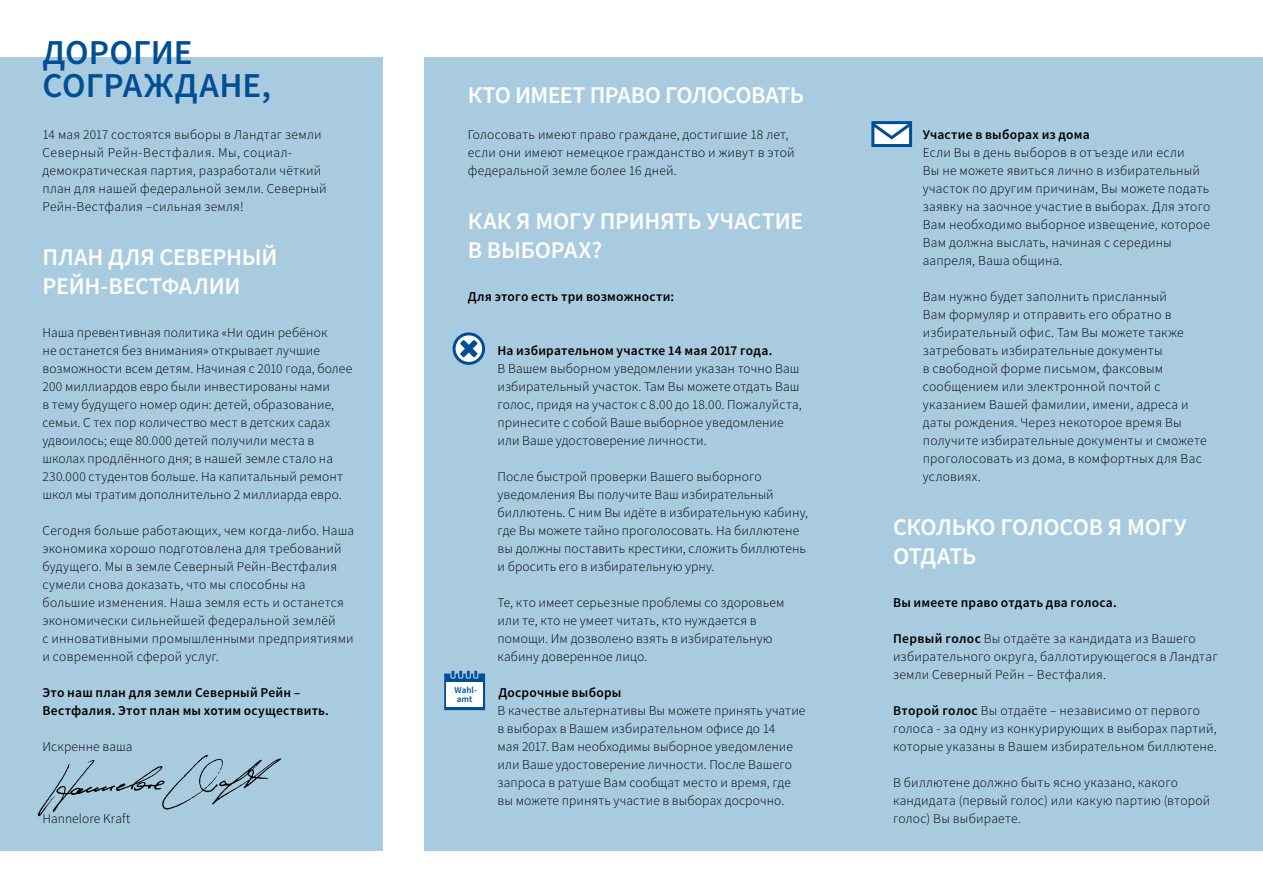
<style>
.page{position:relative;width:1263px;height:893px;background:#fff}
.page>*{position:absolute;margin:0;border:0;box-sizing:border-box;transform-origin:0 0}
.t1{font:600 34.95px/33px "Source Sans Pro";color:#004e95}
.t2{font:600 24px/28.8px "Source Sans Pro";letter-spacing:-.01em;color:#fff}
.t3{font:300 13.5px/18px "Source Sans Pro";letter-spacing:.015em;color:#000}
.t4{font:600 13.5px/18px "Source Sans Pro";letter-spacing:.015em;color:#000}
.t5{font:600 9px/9px "Source Sans Pro";letter-spacing:.01em;color:#004e95}
.s1{font-weight:600}
</style>
<div class="page">
<div style="left:0;top:57px;width:383px;height:793px;background:#a9cbdf"></div>
<div style="left:425px;top:57px;width:838px;height:793px;background:#a9cbdf"></div>
<div style="left:873px;top:123px;width:37px;height:23px;background:#fff"></div>
<svg style="left:875px;top:125px;width:33px;height:15px"></svg>
<div style="left:871px;top:121px;width:41px;height:26px;border:3px solid #004e95"></div>
<svg style="left:444px;top:671px;width:41px;height:39px;background:#a2bfd8"></svg>
<svg style="left:454px;top:334px;width:30px;height:29px"></svg>
<div style="left:453px;top:332px;width:32px;height:33px;border:3px solid #004e95;border-radius:50%"></div>
<svg style="left:460px;top:340px;width:17px;height:17px"></svg>
<img style="left:37px;top:755px;width:245px;height:62px">
<h1 class="t1" style="left:43px;top:36px;width:230px">ДОРОГИЕ<br>СОГРАЖДАНЕ,</h1>
<p class="t3" style="left:43px;top:126px;width:286px">14 мая 2017 состоятся выборы в Ландтаг земли Северный Рейн-Вестфалия. Мы, социал&shy;демократическая партия, разработали чёткий план для нашей федеральной земли. Северный Рейн-Вестфалия –сильная земля!</p>
<h2 class="t2" style="left:43px;top:243px;width:236px">ПЛАН ДЛЯ СЕВЕРНЫЙ<br>РЕЙН-ВЕСТФАЛИИ</h2>
<p class="t3" style="left:43px;top:324px;width:311px">Наша превентивная политика «Ни один ребёнок<br>не останется без внимания» открывает лучшие возможности всем детям. Начиная с 2010 года, более 200 миллиардов евро были инвестированы нами<br>в тему будущего номер один: детей, образование, семьи. С тех пор количество мест в детских садах удвоилось; еще 80.000 детей получили места в школах продлённого дня; в нашей земле стало на 230.000 студентов больше. На капитальный ремонт школ мы тратим дополнительно 2 миллиарда евро.</p>
<p class="t3" style="left:43px;top:522px;width:313px">Сегодня больше работающих, чем когда-либо. Наша экономика хорошо подготовлена для требований будущего. Мы в земле Северный Рейн-Вестфалия сумели снова доказать, что мы способны на большие изменения. Наша земля есть и останется экономически сильнейшей федеральной землёй<br>с инновативными промышленными предприятиями и современной сферой услуг.</p>
<p class="t4" style="left:43px;top:683px;width:288px">Это наш план для земли Северный Рейн –<br>Вестфалия. Этот план мы хотим осуществить.</p>
<p class="t3" style="left:43px;top:738px;width:91px">Искренне ваша</p>
<p class="t3" style="left:43px;top:810px;width:89px">Hannelore Kraft</p>
<h2 class="t2" style="left:468px;top:81px;width:338px">КТО ИМЕЕТ ПРАВО ГОЛОСОВАТЬ</h2>
<p class="t3" style="left:468px;top:126px;width:328px">Голосовать имеют право граждане, достигшие 18 лет, если они имеют немецкое гражданство и живут в этой федеральной земле более 16 дней.</p>
<h2 class="t2" style="left:468px;top:207px;width:337px">КАК Я МОГУ ПРИНЯТЬ УЧАСТИЕ<br>В ВЫБОРАХ?</h2>
<p class="t4" style="left:468px;top:287px;width:208px">Для этого есть три возможности:</p>
<p class="t5" style="left:454px;top:685px;width:24px">Wahl&shy;amt</p>
<p class="t4" style="left:497px;top:341px;width:276px">На избирательном участке 14 мая 2017 года.</p>
<p class="t3" style="left:497px;top:360px;width:306px">В Вашем выборном уведомлении указан точно Ваш избирательный участок. Там Вы можете отдать Ваш голос, придя на участок с 8.00 до 18.00. Пожалуйста, принесите с собой Ваше выборное уведомление или Ваше удостоверение личности.</p>
<p class="t3" style="left:497px;top:468px;width:312px">После быстрой проверки Вашего выборного уведомления Вы получите Ваш избирательный биллютень. С ним Вы идёте в избирательную кабину, где Вы можете тайно проголосовать. На биллютене вы должны поставить крестики, сложить биллютень и бросить его в избирательную урну.</p>
<p class="t3" style="left:497px;top:594px;width:288px">Те, кто имеет серьезные проблемы со здоровьем или те, кто не умеет читать, кто нуждается в помощи. Им дозволено взять в избирательную кабину доверенное лицо.</p>
<p class="t4" style="left:498px;top:683px;width:124px">Досрочные выборы</p>
<p class="t3" style="left:497px;top:702px;width:309px">В качестве альтернативы Вы можете принять учатие в выборах в Вашем избирательном офисе до 14<br>мая 2017. Вам необходимы выборное уведомление или Ваше удостоверение личности. После Вашего запроса в ратуше Вам сообщат место и время, где вы можете принять участие в выборах досрочно.</p>
<p class="t4" style="left:923px;top:125px;width:169px">Участие в выборах из дома</p>
<p class="t3" style="left:923px;top:144px;width:289px">Если Вы в день выборов в отъезде или если<br>Вы не можете явиться лично в избирательный участок по другим причинам, Вы можете подать заявку на заочное участие в выборах. Для этого Вам необходимо выборное извещение, которое Вам должна выслать, начиная с середины аапреля, Ваша община.</p>
<p class="t3" style="left:923px;top:288px;width:285px">Вам нужно будет заполнить присланный<br>Вам формуляр и отправить его обратно в избирательный офис. Там Вы можете также затребовать избирательные документы<br>в свободной форме письмом, факсовым сообщением или электронной почтой с указанием Вашей фамилии, имени, адреса и даты рождения. Через некоторое время Вы получите избирательные документы и сможете проголосовать из дома, в комфортных для Вас условиях.</p>
<h2 class="t2" style="left:893px;top:513px;width:295px">СКОЛЬКО ГОЛОСОВ Я МОГУ<br>ОТДАТЬ</h2>
<p class="t4" style="left:893px;top:593px;width:225px">Вы имеете право отдать два голоса.</p>
<p class="t3" style="left:893px;top:630px;width:326px"><span class="s1">Первый голос</span> Вы отдаёте за кандидата из Вашего избирательного округа, баллотирующегося в Ландтаг земли Северный Рейн – Вестфалия.</p>
<p class="t3" style="left:893px;top:702px;width:325px"><span class="s1">Второй голос</span> Вы отдаёте – независимо от первого голоса - за одну из конкурирующих в выборах партий, которые указаны в Вашем избирательном биллютене.</p>
<p class="t3" style="left:893px;top:774px;width:319px">В биллютене должно быть ясно указано, какого кандидата (первый голос) или какую партию (второй голос) Вы выбираете.</p>
</div>
